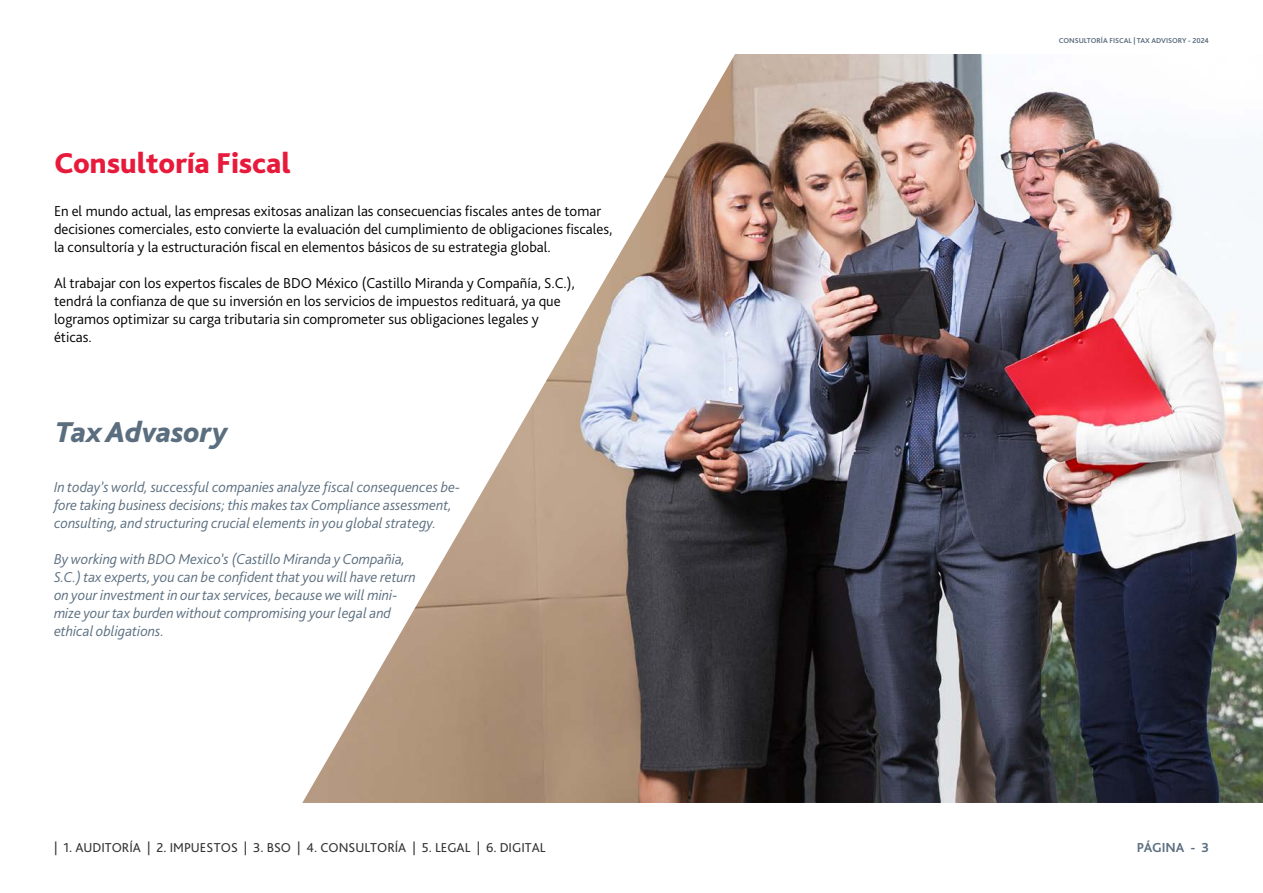
<style>
.page{position:relative;width:1263px;height:893px;background:#fff}
.page>*{position:absolute;margin:0;border:0;box-sizing:border-box;transform-origin:0 0}
.Heading_1{font:800 30px "Bliss 2";color:#e81a3b}
.Heading_1-2{font:italic 800 30px "Bliss Pro";color:#5b6e7f}
.t1{font:300 15px/18px "Bliss Pro";color:#000}
.t2{font:italic 300 15px/18px "Bliss Pro";color:#5b6e7f}
.t3{font:700 13.65px "Bliss 2";color:#5b6e7f}
.t4{font:13.5px "Bliss Pro";color:#333}
.t5{font:700 7.5px "Bliss Pro";color:#5b6e7f}
</style>
<div class="page">
<img style="left:302px;top:54px;width:961px;height:749px">
<p class="Heading_1" style="left:54px;top:144px;width:238px">Consultoría Fiscal</p>
<p class="t1" style="left:54px;top:201px;width:560px">En el mundo actual, las empresas exitosas analizan las consecuencias fiscales antes de tomar decisiones comerciales, esto convierte la evaluación del cumplimiento de obligaciones fiscales, la consultoría y la estructuración fiscal en elementos básicos de su estrategia global.</p>
<p class="t1" style="left:54px;top:273px;width:522px">Al trabajar con los expertos fiscales de BDO México (Castillo Miranda y Compañía, S.C.), tendrá la confianza de que su inversión en los servicios de impuestos redituará, ya que logramos optimizar su carga tributaria sin comprometer sus obligaciones legales y éticas.</p>
<p class="Heading_1-2" style="left:55px;top:414px;width:174px">Tax Advasory</p>
<p class="t2" style="left:54px;top:478px;width:408px">In today’s world, successful companies analyze fiscal consequences be&shy;fore taking business decisions; this makes tax Compliance assessment, consulting, and structuring crucial elements in you global strategy.</p>
<p class="t2" style="left:54px;top:550px;width:363px">By working with BDO Mexico’s (Castillo Miranda y Compañia, S.C.) tax experts, you can be confident that you will have return on your investment in our tax services, because we will mini&shy;mize your tax burden without compromising your legal and ethical obligations.</p>
<p class="t4" style="left:54px;top:839px;width:493px">| 1. AUDITORÍA | 2. IMPUESTOS | 3. BSO | 4. CONSULTORÍA | 5. LEGAL | 6. DIGITAL</p>
<p class="t5" style="left:1059px;top:36px;width:152px">CONSULTORÍA FISCAL | TAX ADVISORY - 2024</p>
<p class="t3" style="left:1137px;top:839px;width:74px">PÁGINA - 3</p>
</div>
